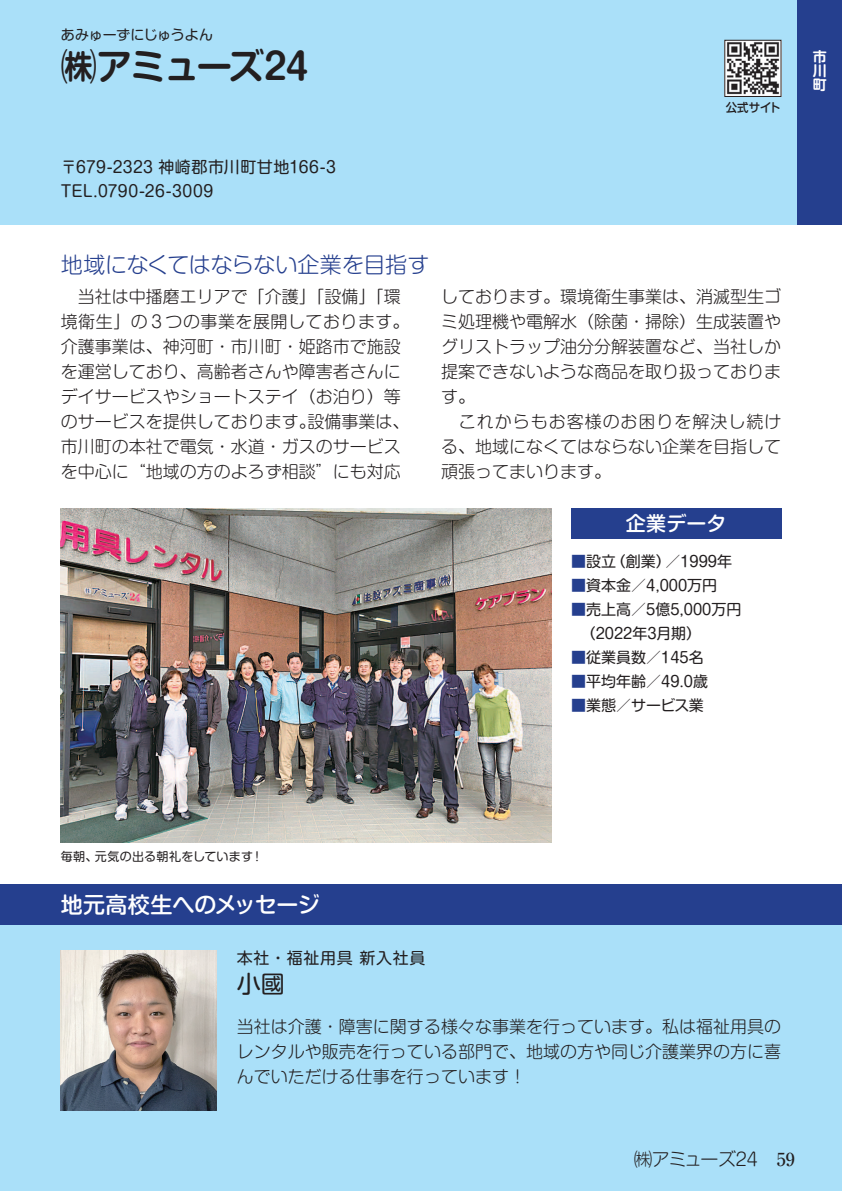
<style>
.page{position:relative;width:842px;height:1191px;background:#fff}
.page>*{position:absolute;margin:0;border:0;box-sizing:border-box;transform-origin:0 0}
.t1{font:700 36px "Shin M Go Pro De";letter-spacing:-.065em;color:#231f20}
.t2{font:24px "Shin M Go Pro";color:#231f20}
.t3{font:300 22px "Shin M Go Pro";letter-spacing:-.015em;color:#253f8e}
.t4{font:500 22px "Shin M Go Pro";letter-spacing:-.005em;color:#fff}
.t5{font:500 20px "Shin M Go Pro";letter-spacing:.005em;color:#fff}
.t6{font:300 18px "Shin M Go Pro";letter-spacing:-.04em;color:#231f20}
.t7{font:500 18px "Ryumin Pro";color:#231f20}
.t8{font:300 17px/25px "Shin M Go Pro";color:#231f20}
.t9{font:16px/24px "Shin M Go Pro";letter-spacing:.03em;color:#231f20}
.t10{font:15px/24px "Shin M Go Pro";color:#231f20}
.t11{font:14px "Shin M Go Pro";letter-spacing:-.015em;color:#231f20}
.t12{font:700 14px/14px "Shin M Go Pro De";color:#fff;text-align:justify}
.t13{font:12px "Shin M Go Pro";letter-spacing:.02em;color:#231f20}
.t14{font:500 12px "Shin M Go Pro";letter-spacing:-.005em;color:#231f20;scale:.95 1}
.s1{color:#253f8e}
</style>
<div class="page">
<div style="left:0;top:884px;width:841px;height:307px;background:#aae0f9"></div>
<div style="left:0;top:884px;width:841px;height:40px;background:#253f8e"></div>
<div style="left:0;top:0;width:841px;height:224px;background:#aae0f9"></div>
<div style="left:797px;top:0;width:44px;height:224px;background:#253f8e"></div>
<img style="left:61px;top:508px;width:490px;height:334px">
<div style="left:571px;top:508px;width:210px;height:30px;background:#253f8e"></div>
<img style="left:61px;top:950px;width:156px;height:160px">
<img style="left:726px;top:42px;width:53px;height:53px">
<div style="left:724px;top:40px;width:57px;height:57px;border:1px solid #231f20"></div>
<p class="t11" style="left:61px;top:24px;width:154px">あみゅーずにじゅうよん</p>
<h1 class="t1" style="left:61px;top:37px;width:249px">㈱アミューズ24</h1>
<p class="t9" style="left:61px;top:153px;width:277px">〒679-2323 神崎郡市川町甘地166-3<br>TEL.0790-26-3009</p>
<p class="t3" style="left:61px;top:247px;width:370px">地域になくてはならない企業を目指す</p>
<p class="t14" style="left:725px;top:97px;width:59px">公式サイト</p>
<p class="t8" style="left:61px;top:282px;width:350px">　当社は中播磨エリアで「介護」「設備」「環境衛生」の３つの事業を展開しております。介護事業は、神河町・市川町・姫路市で施設を運営しており、高齢者さんや障害者さんにデイサービスやショートステイ（お泊り）等のサービスを提供しております。設備事業は、市川町の本社で電気・水道・ガスのサービスを中心に“地域の方のよろず相談”にも対応</p>
<p class="t8" style="left:441px;top:282px;width:342px">しております。環境衛生事業は、消滅型生ゴミ処理機や電解水（除菌・掃除）生成装置やグリストラップ油分分解装置など、当社しか提案できないような商品を取り扱っております。<br>　これからもお客様のお困りを解決し続ける、地域になくてはならない企業を目指して頑張ってまいります。</p>
<p class="t5" style="left:625px;top:507px;width:102px">企業データ</p>
<p class="t10" style="left:571px;top:548px;width:162px"><span class="s1">■</span>設立（創業）／1999年</p>
<p class="t10" style="left:571px;top:572px;width:148px"><span class="s1">■</span>資本金／4,000万円</p>
<p class="t10" style="left:571px;top:596px;width:172px"><span class="s1">■</span>売上高／5億5,000万円　（2022年3月期）</p>
<p class="t10" style="left:571px;top:644px;width:134px"><span class="s1">■</span>従業員数／145名</p>
<p class="t10" style="left:571px;top:668px;width:138px"><span class="s1">■</span>平均年齢／49.0歳</p>
<p class="t10" style="left:571px;top:692px;width:134px"><span class="s1">■</span>業態／サービス業</p>
<p class="t12" style="left:812px;top:48px;width:15px">市川町</p>
<p class="t13" style="left:61px;top:847px;width:204px">毎朝、元気の出る朝礼をしています！</p>
<p class="t4" style="left:61px;top:886px;width:260px">地元高校生へのメッセージ</p>
<p class="t9" style="left:237px;top:944px;width:190px">本社・福祉用具 新入社員</p>
<h2 class="t2" style="left:237px;top:964px;width:49px">小國</h2>
<p class="t8" style="left:237px;top:1012px;width:546px;text-align:justify">当社は介護・障害に関する様々な事業を行っています。私は福祉用具のレンタルや販売を行っている部門で、地域の方や同じ介護業界の方に喜んでいただける仕事を行っています！</p>
<p class="t6" style="left:634px;top:1145px;width:125px">㈱アミューズ24</p>
<p class="t7" style="left:776px;top:1145px;width:19px">59</p>
</div>
